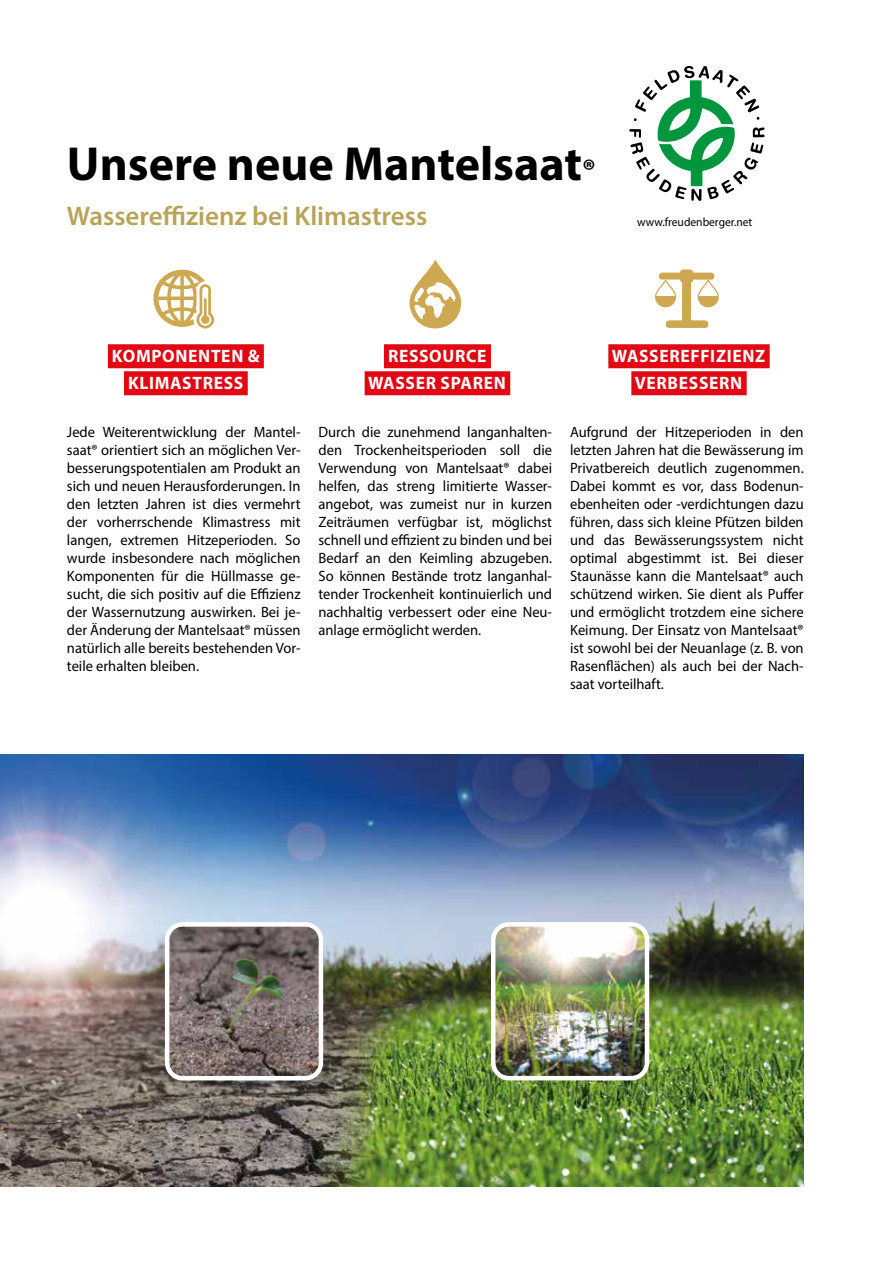
<style>
.page{position:relative;width:893px;height:1263px;background:#fff}
.page>*{position:absolute;margin:0;border:0;box-sizing:border-box;transform-origin:0 0}
.t1{font:700 48px "Myriad Pro";color:#000}
.t2{font:600 27px "Myriad Pro";color:#b8a35a}
.t3{font:700 18px/27px "Myriad Pro";letter-spacing:.04em;color:#fff;text-align:center}
.t4{font:15px/18px "Myriad Pro";color:#000;text-align:justify}
.t5{font:12px "Myriad Pro";color:#000;scale:.96 1}
.s1{font-size:30px}
</style>
<div class="page">
<div style="left:108px;top:344px;width:156px;height:24px;background:#e30613"></div>
<div style="left:124px;top:371px;width:124px;height:24px;background:#e30613"></div>
<div style="left:608px;top:344px;width:162px;height:24px;background:#e30613"></div>
<div style="left:631px;top:371px;width:116px;height:24px;background:#e30613"></div>
<div style="left:384px;top:344px;width:107px;height:24px;background:#e30613"></div>
<div style="left:365px;top:371px;width:145px;height:24px;background:#e30613"></div>
<svg style="left:153px;top:270px;width:61px;height:58px"></svg>
<svg style="left:409px;top:260px;width:52px;height:69px"></svg>
<svg style="left:655px;top:270px;width:64px;height:58px"></svg>
<img style="left:0;top:754px;width:804px;height:432px">
<img style="left:167px;top:924px;width:154px;height:154px">
<div style="left:165px;top:922px;width:158px;height:158px;border:4px solid #fff;border-radius:16px"></div>
<img style="left:493px;top:924px;width:154px;height:154px">
<div style="left:491px;top:922px;width:158px;height:158px;border:4px solid #fff;border-radius:16px"></div>
<svg style="left:629px;top:66px;width:136px;height:135px"></svg>
<h1 class="t1" style="left:67px;top:132px;width:530px">Unsere neue Mantelsaat<span class="s1">®</span></h1>
<h2 class="t2" style="left:67px;top:199px;width:362px">Wassereffizienz bei Klimastress</h2>
<p class="t5" style="left:637px;top:215px;width:121px">www.freudenberger.net</p>
<p class="t3" style="left:112px;top:342px;width:149px">KOMPONENTEN &amp;<br>KLIMASTRESS</p>
<p class="t3" style="left:612px;top:342px;width:155px">WASSEREFFIZIENZ<br>VERBESSERN</p>
<p class="t3" style="left:368px;top:342px;width:139px">RESSOURCE<br>WASSER SPAREN</p>
<p class="t4" style="left:67px;top:422px;width:235px">Jede Weiterentwicklung der Mantel&shy;saat® orientiert sich an möglichen Ver&shy;besserungspotentialen am Produkt an sich und neuen Herausforderungen. In den letzten Jahren ist dies vermehrt der vorherrschende Klimastress mit langen, extremen Hitzeperioden. So wurde insbesondere nach möglichen Komponenten für die Hüllmasse ge&shy;sucht, die sich positiv auf die Effizienz der Wassernutzung auswirken. Bei je&shy;der Änderung der Mantelsaat® müssen natürlich alle bereits bestehenden Vor&shy;teile erhalten bleiben.</p>
<p class="t4" style="left:570px;top:422px;width:235px">Aufgrund der Hitzeperioden in den letzten Jahren hat die Bewässerung im Privatbereich deutlich zugenommen.<br>Dabei kommt es vor, dass Bodenun&shy;ebenheiten oder -verdichtungen dazu führen, dass sich kleine Pfützen bilden und das Bewässerungssystem nicht optimal abgestimmt ist. Bei dieser Staunässe kann die Mantelsaat® auch schützend wirken. Sie dient als Puffer und ermöglicht trotzdem eine sichere Keimung. Der Einsatz von Mantelsaat® ist sowohl bei der Neuanlage (z. B. von Rasenflächen) als auch bei der Nach&shy;saat vorteilhaft.</p>
<p class="t4" style="left:319px;top:422px;width:235px">Durch die zunehmend langanhalten&shy;den Trockenheitsperioden soll die Verwendung von Mantelsaat® dabei helfen, das streng limitierte Wasser&shy;angebot, was zumeist nur in kurzen Zeiträumen verfügbar ist, möglichst schnell und effizient zu binden und bei Bedarf an den Keimling abzugeben.<br>So können Bestände trotz langanhal&shy;tender Trockenheit kontinuierlich und nachhaltig verbessert oder eine Neu&shy;anlage ermöglicht werden.</p>
</div>
